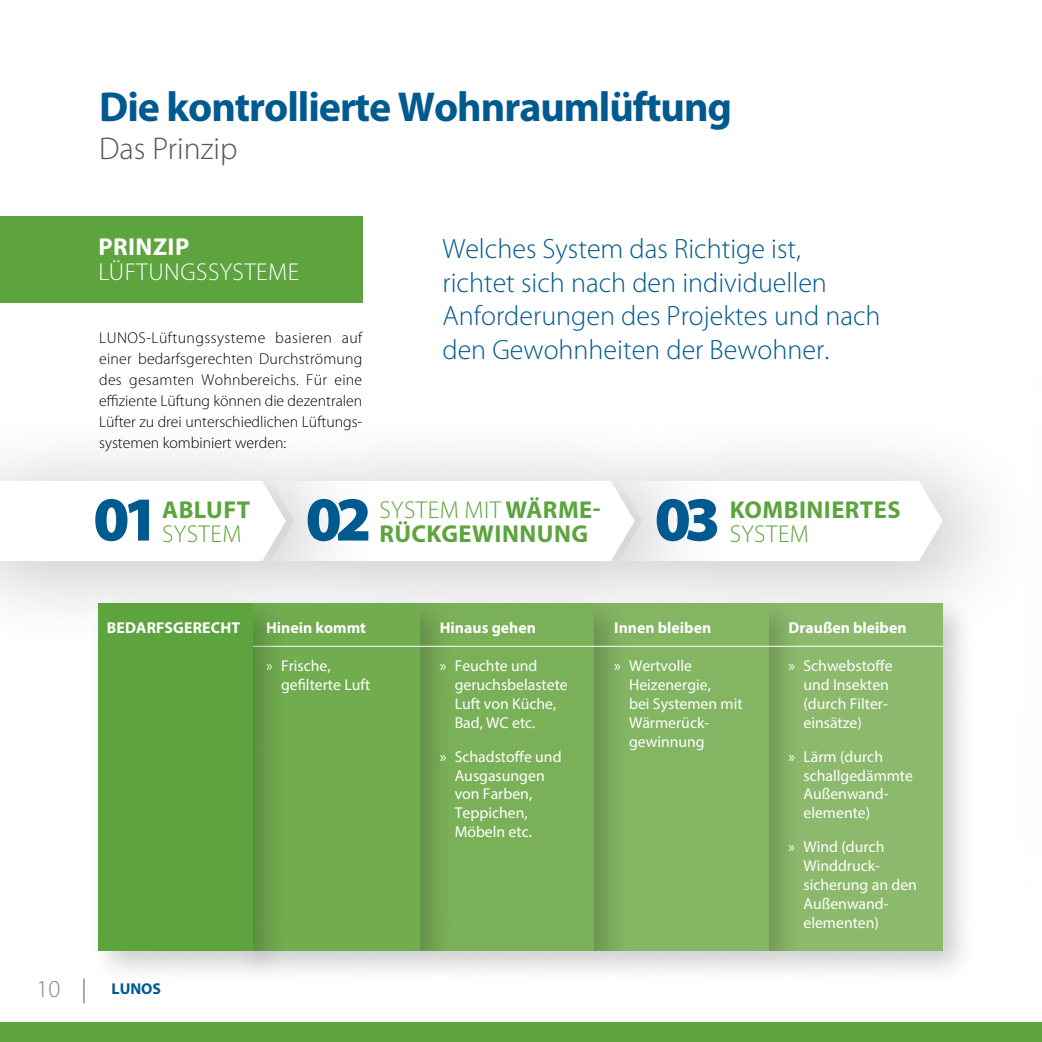
<style>
.page{position:relative;width:1042px;height:1042px;background:#fff}
.page>*{position:absolute;margin:0;border:0;box-sizing:border-box;transform-origin:0 0}
.Absatnd24erSchrift{font:900 63px "Myriad Pro";color:#005a8f}
.Absatnd24erSchrift-2{font:700 42px "Myriad Pro";letter-spacing:-.025em;color:#005a8f}
.Absatnd24erSchrift-3{font:300 31.5px "Myriad Pro";color:#565656}
.Absatnd24erSchrift-4{font:300 28px/33.6px "Myriad Pro";color:#005a8f}
.t1{font:700 24.5px/24.5px "Myriad Pro";letter-spacing:.02em;color:#5da43e}
.t2{font:300 24.5px "Myriad Pro";letter-spacing:.02em;color:#fff}
.t3{font:300 24.5px "Myriad Pro";letter-spacing:.02em;color:#5da43e}
.t4{font:700 24.5px "Myriad Pro";letter-spacing:.02em;color:#fff}
.t5{font:300 24.5px "Myriad Pro";color:#878786}
.t6{font:15.75px/18.9px "Myriad Pro";color:#fff}
.t7{font:300 15.75px/21px "Myriad Pro";color:#000;text-align:justify}
.t8{font:700 15.75px "Myriad Pro";color:#fff}
.t9{font:700 15.75px "Myriad Pro";color:#005a8f}
.s1{font-weight:300}
</style>
<div class="page">
<div style="left:0;top:216px;width:362px;height:87px;background:#5da43e"></div>
<div style="left:572px;top:407px;width:470px;height:248px;background:#000;opacity:.25"></div>
<div style="left:224px;top:407px;width:513px;height:248px;background:#000;opacity:.25"></div>
<div style="left:0;top:407px;width:389px;height:248px;background:#000;opacity:.25"></div>
<svg style="left:0;top:481px;width:943px;height:80px"></svg>
<div style="left:758px;top:593px;width:219px;height:392px;background:#000;opacity:.19"></div>
<div style="left:768px;top:603px;width:175px;height:348px;background:#8cb96b"></div>
<div style="left:584px;top:593px;width:219px;height:392px;background:#000;opacity:.19"></div>
<div style="left:594px;top:603px;width:174px;height:348px;background:#83b562"></div>
<div style="left:409px;top:593px;width:220px;height:392px;background:#000;opacity:.19"></div>
<div style="left:419px;top:603px;width:175px;height:348px;background:#7ab058"></div>
<div style="left:235px;top:593px;width:219px;height:392px;background:#000;opacity:.19"></div>
<div style="left:245px;top:603px;width:174px;height:348px;background:#71ac4f"></div>
<hr style="left:253px;top:646px;width:690px;height:1px;background:#fff">
<div style="left:88px;top:593px;width:200px;height:392px;background:#000;opacity:.19"></div>
<div style="left:98px;top:603px;width:155px;height:348px;background:#5da43e"></div>
<div style="left:0;top:1022px;width:1042px;height:20px;background:#5da43e"></div>
<svg style="left:84px;top:978px;width:1px;height:25px"></svg>
<p class="Absatnd24erSchrift-2" style="left:99px;top:83px;width:634px">Die kontrollierte Wohnraumlüftung</p>
<p class="Absatnd24erSchrift-3" style="left:99px;top:131px;width:140px">Das Prinzip</p>
<p class="t4" style="left:98px;top:233px;width:92px">PRINZIP</p>
<p class="t2" style="left:98px;top:258px;width:202px">LÜFTUNGSSYSTEME</p>
<p class="t7" style="left:99px;top:327px;width:265px">LUNOS-Lüftungssysteme basieren auf einer bedarfsgerechten Durchströmung des gesamten Wohnbereichs. Für eine effiziente Lüftung können die dezentralen Lüfter zu drei unterschiedlichen Lüftungs&shy;systemen kombiniert werden:</p>
<p class="Absatnd24erSchrift-4" style="left:442px;top:232px;width:386px">Welches System das Richtige ist, richtet sich nach den individuellen</p>
<p class="Absatnd24erSchrift-4" style="left:442px;top:299px;width:440px">Anforderungen des Projektes und nach den Gewohnheiten der Bewohner.</p>
<p class="Absatnd24erSchrift" style="left:93px;top:483px;width:67px">01</p>
<p class="t1" style="left:162px;top:498px;width:90px">ABLUFT</p>
<p class="t3" style="left:162px;top:521px;width:81px">SYSTEM</p>
<p class="Absatnd24erSchrift" style="left:306px;top:483px;width:67px">02</p>
<p class="t1" style="left:379px;top:498px;width:223px"><span class="s1">SYSTEM MIT</span> WÄRME-<br>RÜCKGEWINNUNG</p>
<p class="Absatnd24erSchrift" style="left:655px;top:483px;width:67px">03</p>
<p class="t1" style="left:730px;top:498px;width:172px">KOMBINIERTES</p>
<p class="t3" style="left:730px;top:521px;width:81px">SYSTEM</p>
<p class="t8" style="left:107px;top:619px;width:135px">BEDARFSGERECHT</p>
<p class="t8" style="left:266px;top:619px;width:101px">Hinein kommt</p>
<p class="t6" style="left:281px;top:656px;width:91px;text-indent:-15px">» Frische, gefilterte Luft</p>
<h3 class="t5" style="left:37px;top:975px;width:25px">10</h3>
<p class="t9" style="left:112px;top:980px;width:51px">LUNOS</p>
<p class="t8" style="left:440px;top:619px;width:98px">Hinaus gehen</p>
<p class="t6" style="left:455px;top:656px;width:115px;text-indent:-15px">» Feuchte und geruchsbelastete<br>Luft von Küche,<br>Bad, WC etc.</p>
<p class="t6" style="left:455px;top:746px;width:108px;text-indent:-15px">» Schadstoffe und<br>Ausgasungen von Farben,<br>Teppichen,<br>Möbeln etc.</p>
<p class="t8" style="left:614px;top:619px;width:99px">Innen bleiben</p>
<p class="t6" style="left:629px;top:656px;width:115px;text-indent:-15px">» Wertvolle<br>Heizenergie,<br>bei Systemen mit<br>Wärmerück&shy;gewinnung</p>
<p class="t8" style="left:788px;top:619px;width:119px">Draußen bleiben</p>
<p class="t6" style="left:803px;top:656px;width:91px;text-indent:-15px">» Schwebstoffe und Insekten (durch Filter&shy;einsätze)</p>
<p class="t6" style="left:803px;top:746px;width:111px;text-indent:-15px">» Lärm (durch schallgedämmte<br>Außenwand&shy;elemente)</p>
<p class="t6" style="left:803px;top:837px;width:115px;text-indent:-15px">» Wind (durch<br>Winddruck&shy;sicherung an den<br>Außenwand&shy;elementen)</p>
</div>
